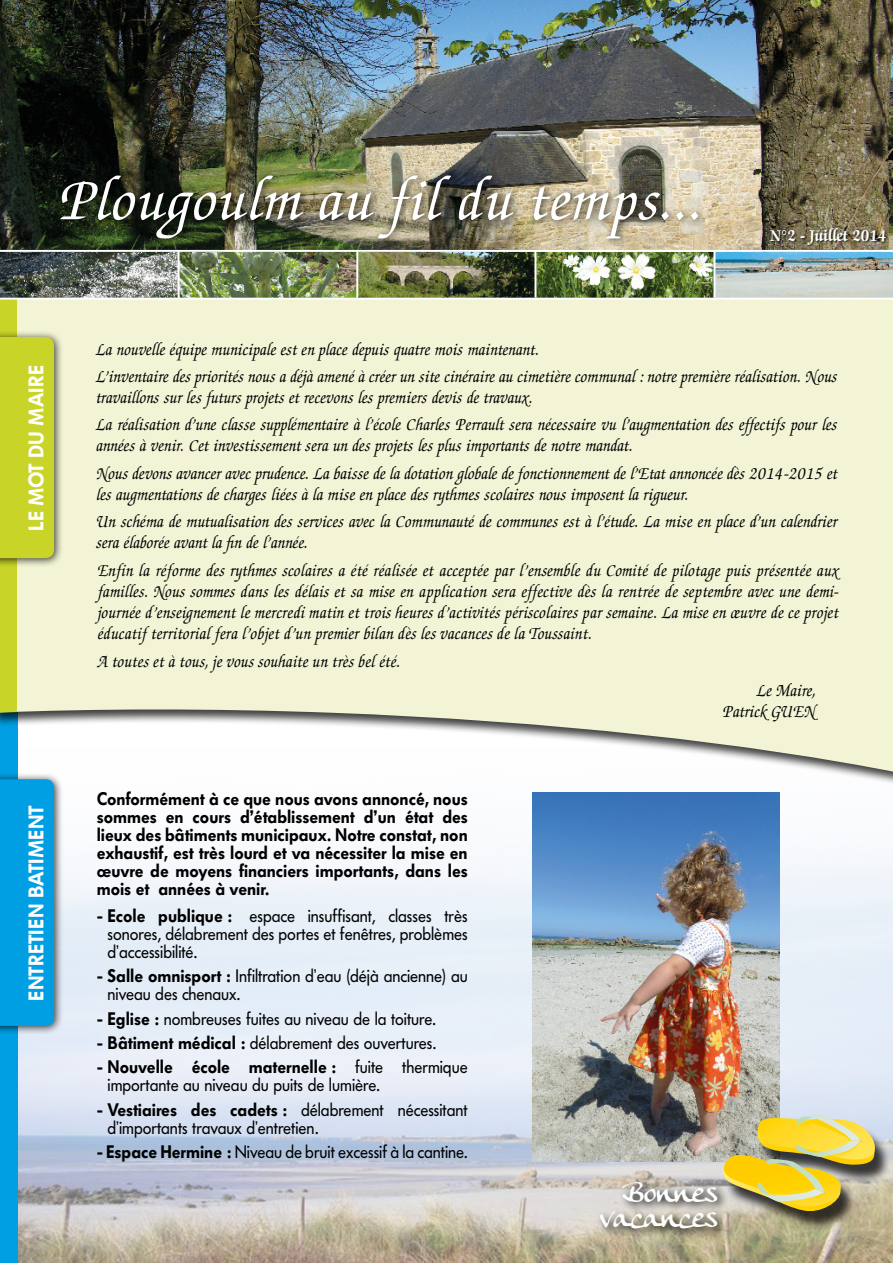
<style>
.page{position:relative;width:893px;height:1263px;background:#fff}
.page>*{position:absolute;margin:0;border:0;box-sizing:border-box;transform-origin:0 0}
.t1{font:italic 500 61.2px "Zapf Chancery";letter-spacing:.02em;color:#fff}
.t2{font:30.3px/25.7px "Anke Calligraphic FG";color:#fff;text-align:right}
.t3{font:600 21px "Futura BQ";color:#fff;scale:.95 1}
.t4{font:italic 18px/27.5px "Zapf Chancery";letter-spacing:.02em;color:#000;scale:.91 1}
.t5{font:18px/18px "Futura BQ";color:#000;scale:.93 1}
.t6{font:italic 500 18px/21px "Zapf Chancery";letter-spacing:.02em;color:#000;text-align:justify;scale:.91 1}
.t7{font:600 18px/18px "Futura BQ";color:#000;text-align:justify;scale:.93 1}
.t8{font:700 18px "Zapf Chancery";color:#fff;scale:.86 1}
.s1{font-weight:600}
</style>
<div class="page">
<img style="left:17px;top:792px;width:876px;height:471px">
<div style="left:0;top:710px;width:17px;height:553px;background:#009fe3"></div>
<div style="left:0;top:772px;width:64px;height:263px;background:#000;opacity:.75"></div>
<div style="left:0;top:787px;width:54px;height:239px;background:#009fe3"></div>
<svg style="left:0;top:300px;width:893px;height:473px;background:#eff2d6"></svg>
<div style="left:0;top:253px;width:17px;height:459px;background:#c8d427"></div>
<img style="left:0;top:252px;width:178px;height:46px">
<img style="left:715px;top:252px;width:178px;height:46px">
<img style="left:536px;top:252px;width:177px;height:46px">
<img style="left:180px;top:252px;width:354px;height:46px">
<img style="left:0;top:0;width:893px;height:250px">
<div style="left:769px;top:228px;width:119px;height:20px;background:#000;opacity:.75"></div>
<div style="left:55px;top:169px;width:652px;height:79px;background:#000;opacity:.85"></div>
<hr style="left:0;top:298px;width:893px;height:2px;background:#fff">
<hr style="left:356px;top:251px;width:2px;height:47px;background:#fff">
<div style="left:0;top:330px;width:64px;height:238px;background:#000;opacity:.75"></div>
<div style="left:0;top:337px;width:54px;height:221px;background:#c8d427"></div>
<img style="left:533px;top:792px;width:246px;height:369px">
<div style="left:724px;top:1118px;width:168px;height:113px;background:#000;opacity:.75"></div>
<svg style="left:723px;top:1114px;width:163px;height:100px;background:#cab963"></svg>
<svg style="left:596px;top:1176px;width:132px;height:64px;background:#b0aa9f"></svg>
<h1 class="t1" style="left:57px;top:168px;width:642px">Plougoulm au fil du temps...</h1>
<p class="t8" style="left:770px;top:227px;width:137px">N°2 - Juillet 2014</p>
<p class="t3" style="left:24px;top:531px;width:176px;rotate:-90deg">LE MOT DU MAIRE</p>
<p class="t3" style="left:24px;top:1001px;width:208px;rotate:-90deg">ENTRETIEN BATIMENT</p>
<p class="t4" style="left:97px;top:336px;width:816px">La nouvelle équipe municipale est en place depuis quatre mois maintenant.<br>L’inventaire des priorités nous a déjà amené à créer un site cinéraire au cimetière communal : notre première réalisation. Nous</p>
<p class="t4" style="left:97px;top:385px;width:816px">travaillons sur les futurs projets et recevons les premiers devis de travaux.<br>La réalisation d’une classe supplémentaire à l’école Charles Perrault sera nécessaire vu l’augmentation des effectifs pour les</p>
<p class="t4" style="left:97px;top:433px;width:816px">années à venir. Cet investissement sera un des projets les plus importants de notre mandat.<br>Nous devons avancer avec prudence. La baisse de la dotation globale de fonctionnement de l’Etat annoncée dès 2014-2015 et</p>
<p class="t4" style="left:97px;top:481px;width:816px">les augmentations de charges liées à la mise en place des rythmes scolaires nous imposent la rigueur.<br>Un schéma de mutualisation des services avec la Communauté de communes est à l’étude. La mise en place d’un calendrier</p>
<p class="t4" style="left:97px;top:530px;width:234px">sera élaborée avant la fin de l’année.</p>
<p class="t6" style="left:97px;top:560px;width:817px">Enfin la réforme des rythmes scolaires a été réalisée et acceptée par l’ensemble du Comité de pilotage puis présentée aux familles. Nous sommes dans les délais et sa mise en application sera effective dès la rentrée de septembre avec une demi&shy;journée d’enseignement le mercredi matin et trois heures d’activités périscolaires par semaine. La mise en œuvre de ce projet éducatif territorial fera l’objet d’un premier bilan dès les vacances de la Toussaint.</p>
<p class="t6" style="left:97px;top:651px;width:334px">A toutes et à tous, je vous souhaite un très bel été.</p>
<p class="t4" style="left:723px;top:680px;width:104px;line-height:21.6px;text-align:right">Le Maire,<br>Patrick GUEN</p>
<p class="t7" style="left:97px;top:790px;width:400px">Conformément à ce que nous avons annoncé, nous sommes en cours d’établissement d’un état des lieux des bâtiments municipaux. Notre constat, non exhaustif, est très lourd et va nécessiter la mise en œuvre de moyens financiers importants, dans les mois et années à venir.</p>
<p class="t5" style="left:108px;top:907px;width:389px;text-align:justify;text-indent:-11px"><span class="s1">- Ecole publique :</span> espace insuffisant, classes très sonores, délabrement des portes et fenêtres, problèmes d’accessibilité.</p>
<p class="t5" style="left:108px;top:967px;width:389px;text-indent:-11px"><span class="s1">- Salle omnisport :</span> Infiltration d’eau (déjà ancienne) au niveau des chenaux.</p>
<p class="t5" style="left:97px;top:1009px;width:366px"><span class="s1">- Eglise :</span> nombreuses fuites au niveau de la toiture.</p>
<p class="t5" style="left:97px;top:1034px;width:367px"><span class="s1">- Bâtiment médical :</span> délabrement des ouvertures.</p>
<p class="t5" style="left:108px;top:1058px;width:389px;text-indent:-11px"><span class="s1">- Nouvelle école maternelle :</span> fuite thermique importante au niveau du puits de lumière.</p>
<p class="t5" style="left:108px;top:1101px;width:389px;text-indent:-11px"><span class="s1">- Vestiaires des cadets :</span> délabrement nécessitant d’importants travaux d’entretien.</p>
<p class="t5" style="left:97px;top:1143px;width:400px"><span class="s1">- Espace Hermine :</span> Niveau de bruit excessif à la cantine.</p>
<h2 class="t2" style="left:600px;top:1178px;width:119px">Bonnes vacances</h2>
</div>
